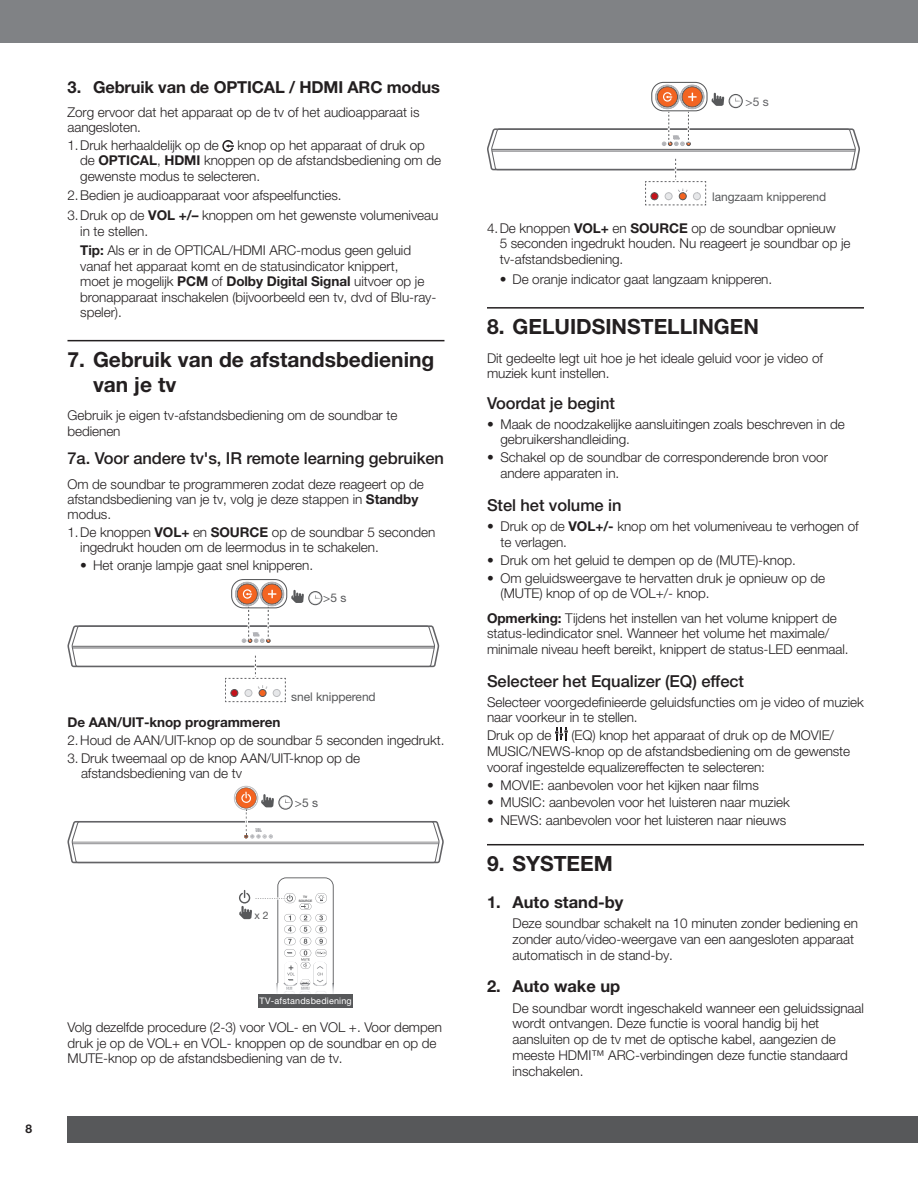
<style>
.page{position:relative;width:918px;height:1188px;background:#fff}
.page>*{position:absolute;margin:0;border:0;box-sizing:border-box;transform-origin:0 0}
.Headline-大标题{font:700 21px/25.2px "Helvetica Neue LT Pro";color:#231f20}
.Brød_ord{font:500 16.5px "Helvetica Neue LT Pro";letter-spacing:-.005em;color:#231f20}
.subtitle-小标题{font:700 16.5px "Helvetica Neue LT Pro";letter-spacing:-.01em;color:#231f20}
.Brød_ord-2{font:300 13.5px/15.8px "Helvetica Neue LT Pro";letter-spacing:-.005em;color:#231f20}
.Brød_ord-3{font:700 13.5px "Helvetica Neue LT Pro";letter-spacing:-.005em;color:#231f20}
.t1{font:12px "Helvetica Neue LT Pro";letter-spacing:-.005em;color:#57585a}
.t2{font:12px "Helvetica Neue LT Pro";color:#636366}
.t3{font:700 12px "Helvetica Neue LT Pro";color:#231f20}
.t4{font:10.5px "Helvetica Neue LT Com";color:#57585a}
.t5{font:9px "Helvetica Neue LT Pro";letter-spacing:.025em;color:#fff}
.t6{font:700 3.15px/3.3px "Helvetica Neue";letter-spacing:-.005em;color:#57585a;text-align:center}
.s1{font-weight:700}
</style>
<div class="page">
<div style="left:68px;top:1116px;width:850px;height:27px;background:#57585a"></div>
<div style="left:0;top:0;width:918px;height:43px;background:#808285"></div>
<hr style="left:68px;top:340px;width:376px;height:1px;background:#231f20">
<svg style="left:222px;top:140px;width:12px;height:12px"></svg>
<svg style="left:68px;top:582px;width:371px;height:120px"></svg>
<div style="left:231px;top:579px;width:56px;height:29px;border:1px solid #57585a;border-radius:12px"></div>
<div style="left:258px;top:994px;width:95px;height:14px;background:#57585a"></div>
<svg style="left:68px;top:786px;width:376px;height:77px"></svg>
<svg style="left:239px;top:877px;width:95px;height:85px"></svg>
<img style="left:276px;top:962px;width:58px;height:32px">
<hr style="left:487px;top:307px;width:377px;height:2px;background:#231f20">
<hr style="left:487px;top:844px;width:377px;height:1px;background:#231f20">
<svg style="left:487px;top:85px;width:373px;height:120px"></svg>
<div style="left:651px;top:82px;width:57px;height:29px;border:1px solid #57585a;border-radius:12px"></div>
<svg style="left:555px;top:727px;width:13px;height:13px"></svg>
<p class="subtitle-小标题" style="left:68px;top:77px;width:374px">3. Gebruik van de OPTICAL / HDMI ARC modus</p>
<p class="Brød_ord-2" style="left:68px;top:104px;width:354px">Zorg ervoor dat het apparaat op de tv of het audioapparaat is aangesloten.</p>
<p class="Brød_ord-2" style="left:68px;top:137px;width:153px">1.Druk herhaaldelijk op de</p>
<p class="Brød_ord-2" style="left:80px;top:137px;width:362px;text-indent:157px">knop op het apparaat of druk op de <span class="s1">OPTICAL</span>, <span class="s1">HDMI</span> knoppen op de afstandsbediening om de gewenste modus te selecteren.</p>
<p class="Brød_ord-2" style="left:68px;top:187px;width:276px">2.Bedien je audioapparaat voor afspeelfuncties.</p>
<p class="Brød_ord-2" style="left:80px;top:207px;width:360px;text-indent:-13px">3.Druk op de <span class="s1">VOL +/–</span> knoppen om het gewenste volumeniveau in te stellen.</p>
<p class="Brød_ord-2" style="left:80px;top:242px;width:358px"><span class="s1">Tip:</span> Als er in de OPTICAL/HDMI ARC-modus geen geluid vanaf het apparaat komt en de statusindicator knippert,<br>moet je mogelijk <span class="s1">PCM</span> of <span class="s1">Dolby Digital Signal</span> uitvoer op je bronapparaat inschakelen (bijvoorbeeld een tv, dvd of Blu-ray&shy;speler).</p>
<p class="Headline-大标题" style="left:93px;top:346px;width:343px;text-indent:-26px">7. Gebruik van de afstandsbediening van je tv</p>
<p class="Brød_ord-2" style="left:68px;top:408px;width:331px">Gebruik je eigen tv-afstandsbediening om de soundbar te bedienen</p>
<p class="Brød_ord" style="left:68px;top:449px;width:378px">7a. Voor andere tv's, IR remote learning gebruiken</p>
<p class="Brød_ord-2" style="left:68px;top:476px;width:358px">Om de soundbar te programmeren zodat deze reageert op de afstandsbediening van je tv, volg je deze stappen in <span class="s1">Standby </span>modus.</p>
<p class="Brød_ord-2" style="left:68px;top:524px;width:163px">1.De knoppen <span class="s1">VOL+</span> en <span class="s1">SOUR</span></p>
<p class="Brød_ord-2" style="left:80px;top:524px;width:357px;text-indent:169px"><span class="s1">CE</span> op de soundbar 5 seconden ingedrukt houden om de leermodus in te schakelen.</p>
<p class="Brød_ord-2" style="left:80px;top:557px;width:234px">• Het oranje lampje gaat snel knipperen.</p>
<p class="t1" style="left:323px;top:590px;width:25px">&gt;5 s</p>
<p class="t1" style="left:291px;top:689px;width:86px">snel knipperend</p>
<p class="Brød_ord-3" style="left:68px;top:714px;width:215px">De AAN/UIT-knop programmeren</p>
<p class="Brød_ord-2" style="left:68px;top:732px;width:378px">2.Houd de AAN/UIT-knop op de soundbar 5 seconden ingedrukt.</p>
<p class="Brød_ord-2" style="left:81px;top:750px;width:281px;text-indent:-14px">3. Druk tweemaal op de knop AAN/UIT-knop op de afstandsbediening van de tv</p>
<p class="t1" style="left:295px;top:796px;width:25px">&gt;5 s</p>
<p class="t3" style="left:26px;top:1122px;width:8px">8</p>
<p class="t4" style="left:254px;top:909px;width:16px">x 2</p>
<p class="t6" style="left:299px;top:896px;width:15px">TV<br>SOURCE</p>
<p class="t5" style="left:260px;top:995px;width:94px">TV-afstandsbediening</p>
<p class="Brød_ord-2" style="left:68px;top:1019px;width:376px">Volg dezelfde procedure (2-3) voor VOL- en VOL +. Voor dempen druk je op de VOL+ en VOL- knoppen op de soundbar en op de<br>MUTE-knop op de afstandsbediening van de tv.</p>
<p class="t2" style="left:745px;top:94px;width:25px">&gt;5 s</p>
<p class="t1" style="left:712px;top:190px;width:116px">langzaam knipperend</p>
<p class="Brød_ord-2" style="left:500px;top:220px;width:352px;text-indent:169px"><span class="s1">CE</span> op de soundbar opnieuw<br>5 seconden ingedrukt houden. Nu reageert je soundbar op je tv-afstandsbediening.</p>
<p class="Brød_ord-2" style="left:500px;top:271px;width:274px">• De oranje indicator gaat langzaam knipperen.</p>
<p class="Headline-大标题" style="left:487px;top:314px;width:274px">8. GELUIDSINSTELLINGEN</p>
<p class="Brød_ord-2" style="left:487px;top:350px;width:337px">Dit gedeelte legt uit hoe je het ideale geluid voor je video of muziek kunt instellen.</p>
<p class="Brød_ord" style="left:487px;top:393px;width:129px">Voordat je begint</p>
<p class="Brød_ord-2" style="left:501px;top:416px;width:346px;text-indent:-14px">• Maak de noodzakelijke aansluitingen zoals beschreven in de gebruikershandleiding.</p>
<p class="Brød_ord-2" style="left:501px;top:449px;width:329px;text-indent:-14px">• Schakel op de soundbar de corresponderende bron voor andere apparaten in.</p>
<p class="Brød_ord" style="left:487px;top:495px;width:136px">Stel het volume in</p>
<p class="Brød_ord-2" style="left:501px;top:518px;width:360px;text-indent:-14px">• Druk op de <span class="s1">VOL+/-</span> knop om het volumeniveau te verhogen of te verlagen.</p>
<p class="Brød_ord-2" style="left:487px;top:552px;width:310px">• Druk om het geluid te dempen op de (MUTE)-knop.</p>
<p class="Brød_ord-2" style="left:501px;top:570px;width:326px;text-indent:-14px">• Om geluidsweergave te hervatten druk je opnieuw op de (MUTE) knop of op de VOL+/- knop.</p>
<p class="Brød_ord-2" style="left:487px;top:610px;width:363px"><span class="s1">Opmerking:</span> Tijdens het instellen van het volume knippert de status-ledindicator snel. Wanneer het volume het maximale/ minimale niveau heeft bereikt, knippert de status-LED eenmaal.</p>
<p class="Brød_ord" style="left:487px;top:671px;width:259px">Selecteer het Equalizer (EQ) effect</p>
<p class="Brød_ord-2" style="left:487px;top:694px;width:378px">Selecteer voorgedefinieerde geluidsfuncties om je video of muziek naar voorkeur in te stellen.</p>
<p class="Brød_ord-2" style="left:487px;top:727px;width:66px">Druk op de</p>
<p class="Brød_ord-2" style="left:487px;top:220px;width:163px">4. De knoppen <span class="s1">VOL+</span> en <span class="s1">SOUR</span></p>
<p class="Brød_ord-2" style="left:487px;top:727px;width:365px;text-indent:84px">(EQ) knop het apparaat of druk op de MOVIE/<br>MUSIC/NEWS-knop op de afstandsbediening om de gewenste vooraf ingestelde equalizereffecten te selecteren:</p>
<p class="Brød_ord-2" style="left:487px;top:777px;width:273px">• MOVIE: aanbevolen voor het kijken naar films</p>
<p class="Brød_ord-2" style="left:487px;top:794px;width:304px">• MUSIC: aanbevolen voor het luisteren naar muziek</p>
<p class="Brød_ord-2" style="left:487px;top:812px;width:301px">• NEWS: aanbevolen voor het luisteren naar nieuws</p>
<p class="Headline-大标题" style="left:487px;top:850px;width:127px">9. SYSTEEM</p>
<p class="subtitle-小标题" style="left:487px;top:892px;width:138px">1. Auto stand-by</p>
<p class="Brød_ord-2" style="left:513px;top:915px;width:347px">Deze soundbar schakelt na 10 minuten zonder bediening en zonder auto/video-weergave van een aangesloten apparaat automatisch in de stand-by.</p>
<p class="subtitle-小标题" style="left:487px;top:976px;width:135px">2. Auto wake up</p>
<p class="Brød_ord-2" style="left:513px;top:1000px;width:353px">De soundbar wordt ingeschakeld wanneer een geluidssignaal wordt ontvangen. Deze functie is vooral handig bij het aansluiten op de tv met de optische kabel, aangezien de meeste HDMI™ ARC-verbindingen deze functie standaard inschakelen.</p>
</div>
